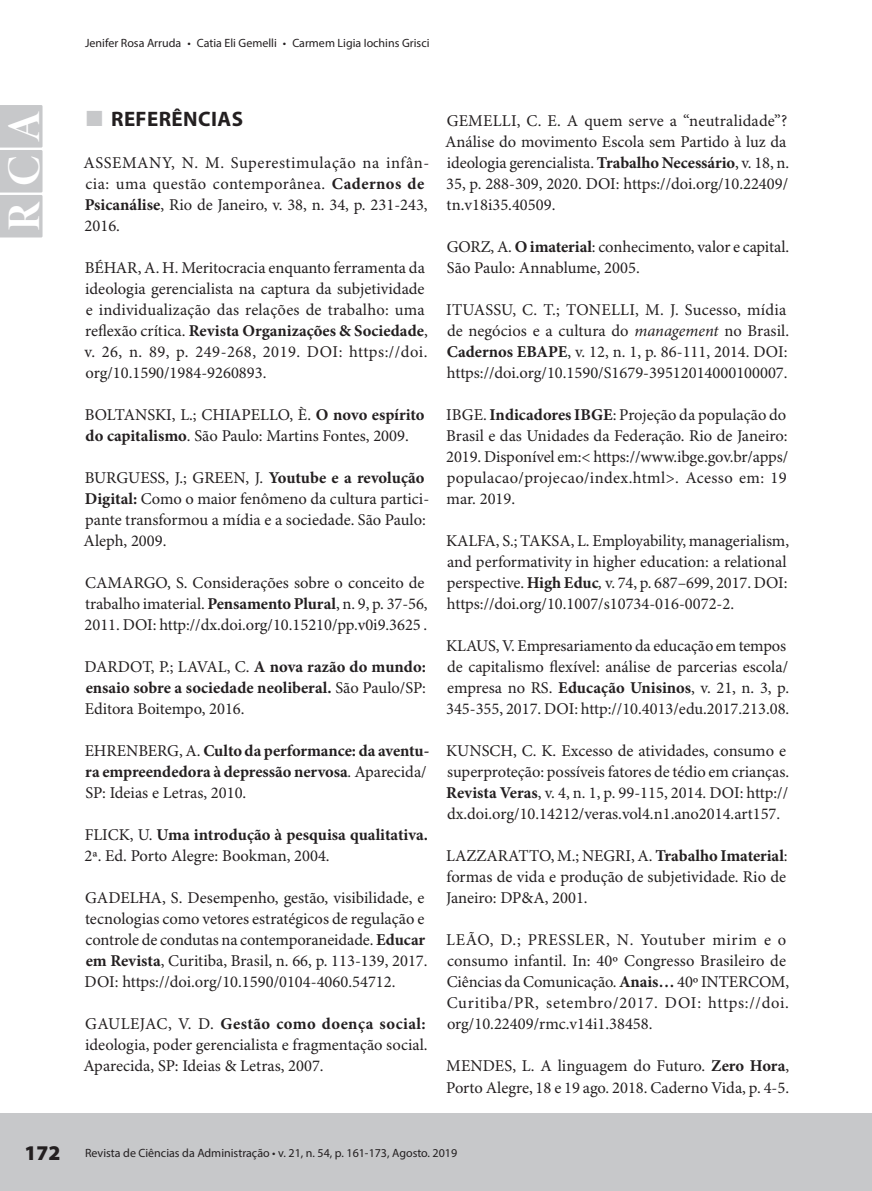
<style>
.page{position:relative;width:872px;height:1191px;background:#fff}
.page>*{position:absolute;margin:0;border:0;box-sizing:border-box;transform-origin:0 0}
.t1{font:46.8px "Minion Pro Bold Disp";color:#fff}
.t2{font:700 21px "Myriad Pro";letter-spacing:.02em;color:#231f20}
.t3{font:16.5px/21px "Minion Pro";color:#231f20}
.t4{font:16.5px/21px "Minion Pro";letter-spacing:.025em;color:#231f20}
.t5{font:700 16.5px/21px "Minion Pro";letter-spacing:-.005em;color:#231f20}
.t6{font:12px "Myriad Pro";color:#231f20}
.s1{font-weight:700}
.s2{font-weight:400}
.s3{font-weight:400;font-style:italic}
.s4{font-style:italic}
.s5{font-weight:900;font-size:21px}
</style>
<div class="page">
<div style="left:0;top:1113px;width:872px;height:78px;background:#c7c8ca"></div>
<div style="left:0;top:105px;width:43px;height:132px;background:#c7c8ca"></div>
<p class="t6" style="left:85px;top:35px;width:346px">Jenifer Rosa Arruda • Catia Eli Gemelli • Carmem Ligia Iochins Grisci</p>
<h1 class="t1" style="left:-4px;top:231px;width:121px;rotate:-90deg">RCA</h1>
<p class="t2" style="left:111px;top:105px;width:133px">REFERÊNCIAS</p>
<p class="t4" style="left:84px;top:153px;width:347px">ASSEMANY, N. M. Superestimulação na infân&shy;cia: uma questão contemporânea. <span class="s1">Cadernos de Psicanálise</span>, Rio de Janeiro, v. 38, n. 34, p. 231-243, 2016.</p>
<p class="t3" style="left:84px;top:258px;width:345px">BÉHAR, A. H. Meritocracia enquanto ferramenta da ideologia gerencialista na captura da subjetividade e individualização das relações de trabalho: uma reflexão crítica. <span class="s1">Revista Organizações &amp; Sociedade</span>, v. 26, n. 89, p. 249-268, 2019. DOI: https://doi. org/10.1590/1984-9260893.</p>
<p class="t3" style="left:85px;top:405px;width:341px">BOLTANSKI, L.; CHIAPELLO, È. <span class="s1">O novo espírito do capitalismo</span>. São Paulo: Martins Fontes, 2009.</p>
<p class="t3" style="left:84px;top:468px;width:347px">BURGUESS, J.; GREEN, J. <span class="s1">Youtube e a revolução Digital:</span> Como o maior fenômeno da cultura partici&shy;pante transformou a mídia e a sociedade. São Paulo:<br>Aleph, 2009.</p>
<p class="t3" style="left:85px;top:573px;width:344px">CAMARGO, S. Considerações sobre o conceito de trabalho imaterial. <span class="s1">Pensamento Plural</span>, n. 9, p. 37-56,<br>2011. DOI: http://dx.doi.org/10.15210/pp.v0i9.3625 .</p>
<p class="t3" style="left:85px;top:657px;width:343px;text-align:justify">DARDOT, P.; LAVAL, C. <span class="s1">A nova razão do mundo: ensaio sobre a sociedade neoliberal.</span> São Paulo/SP:<br>Editora Boitempo, 2016.</p>
<p class="t5" style="left:85px;top:741px;width:346px"><span class="s2">EHRENBERG, A.</span> Culto da performance: da aventu&shy;ra empreendedora à depressão nervosa<span class="s3">.</span> <span class="s2">Aparecida/<br>SP: Ideias e Letras, 2010.</span></p>
<p class="t3" style="left:85px;top:825px;width:345px">FLICK, U. <span class="s1">Uma introdução à pesquisa qualitativa.<br></span>2ª. Ed. Porto Alegre: Bookman, 2004.</p>
<p class="t3" style="left:85px;top:888px;width:344px">GADELHA, S. Desempenho, gestão, visibilidade, e tecnologias como vetores estratégicos de regulação e controle de condutas na contemporaneidade. <span class="s1">Educar em Revista</span>, Curitiba, Brasil, n. 66, p. 113-139, 2017.<br>DOI: https://doi.org/10.1590/0104-4060.54712.</p>
<p class="t3" style="left:84px;top:1014px;width:345px;text-align:justify">GAULEJAC, V. D. <span class="s1">Gestão como doença social: </span>ideologia, poder gerencialista e fragmentação social.<br>Aparecida, SP: Ideias &amp; Letras, 2007.</p>
<p class="t3" style="left:445px;top:111px;width:345px">GEMELLI, C. E. A quem serve a “neutralidade”?<br>Análise do movimento Escola sem Partido à luz da ideologia gerencialista. <span class="s1">Trabalho Necessário</span>, v. 18, n.<br>35, p. 288-309, 2020. DOI: https://doi.org/10.22409/ tn.v18i35.40509.</p>
<p class="t3" style="left:447px;top:237px;width:344px">GORZ, A. <span class="s1">O imaterial</span>: conhecimento, valor e capital.<br>São Paulo: Annablume, 2005.</p>
<p class="t3" style="left:446px;top:300px;width:344px">ITUASSU, C. T.; TONELLI, M. J. Sucesso, mídia de negócios e a cultura do <span class="s4">management</span> no Brasil.<br><span class="s1">Cadernos EBAPE</span>, v. 12, n. 1, p. 86-111, 2014. DOI: https://doi.org/10.1590/S1679-39512014000100007.</p>
<p class="t3" style="left:446px;top:405px;width:343px;text-align:justify">IBGE. <span class="s1">Indicadores IBGE</span>: Projeção da população do Brasil e das Unidades da Federação. Rio de Janeiro:<br>2019. Disponível em:&lt; https://www.ibge.gov.br/apps/ populacao/projecao/index.html&gt;. Acesso em: 19 mar. 2019.</p>
<p class="t3" style="left:446px;top:531px;width:344px">KALFA, S.; TAKSA, L. Employability, managerialism, and performativity in higher education: a relational perspective. <span class="s1">High Educ</span><span class="s4">,</span> v. 74, p. 687–699, 2017. DOI: https://doi.org/10.1007/s10734-016-0072-2.</p>
<p class="t3" style="left:446px;top:636px;width:345px">KLAUS, V. Empresariamento da educação em tempos de capitalismo flexível: análise de parcerias escola/ empresa no RS. <span class="s1">Educação Unisinos</span>, v. 21, n. 3, p.<br>345-355, 2017. DOI: http://10.4013/edu.2017.213.08.</p>
<p class="t3" style="left:446px;top:741px;width:344px">KUNSCH, C. K. Excesso de atividades, consumo e superproteção: possíveis fatores de tédio em crianças.<br><span class="s1">Revista Veras</span>, v. 4, n. 1, p. 99-115, 2014. DOI: http:// dx.doi.org/10.14212/veras.vol4.n1.ano2014.art157.</p>
<p class="t3" style="left:446px;top:846px;width:343px;text-align:justify">LAZZARATTO, M.; NEGRI, A. <span class="s1">Trabalho Imaterial</span>: formas de vida e produção de subjetividade. Rio de Janeiro: DP&amp;A, 2001.</p>
<p class="t3" style="left:446px;top:930px;width:344px">LEÃO, D.; PRESSLER, N. Youtuber mirim e o consumo infantil. In: 40º Congresso Brasileiro de Ciências da Comunicação. <span class="s1">Anais…</span> 40º INTERCOM, Curitiba/PR, setembro/2017. DOI: https://doi. org/10.22409/rmc.v14i1.38458.</p>
<p class="t3" style="left:446px;top:1056px;width:344px">MENDES, L. A linguagem do Futuro. <span class="s1">Zero Hora</span>,<br>Porto Alegre, 18 e 19 ago. 2018. Caderno Vida, p. 4-5.</p>
<p class="t6" style="left:24px;top:1145px;width:434px"><span class="s5">172</span> Revista de Ciências da Administração • v. 21, n. 54, p. 161-173, Agosto. 2019</p>
</div>
